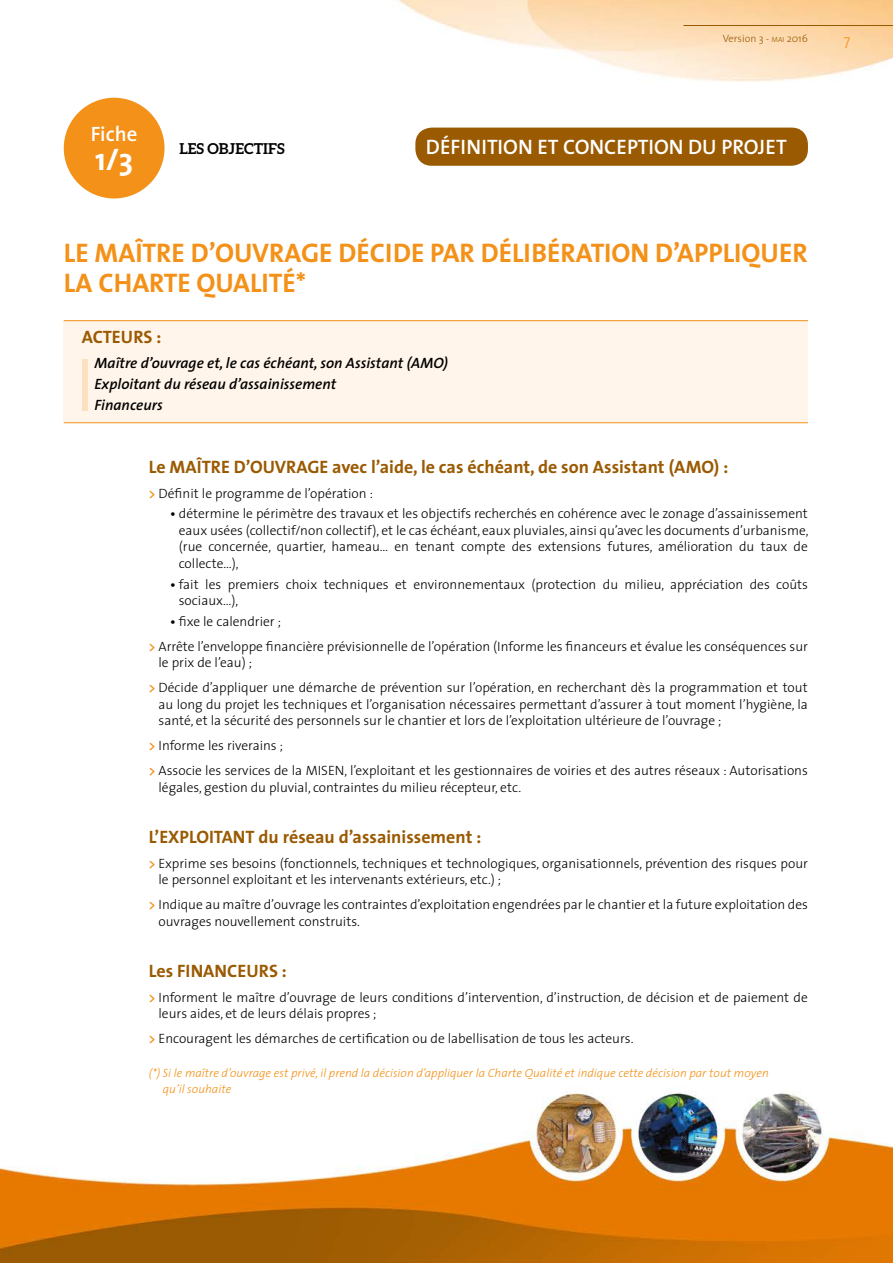
<style>
.page{position:relative;width:893px;height:1263px;background:#fff}
.page>*{position:absolute;margin:0;border:0;box-sizing:border-box;transform-origin:0 0}
.t1{font:700 31.35px "The Sans";color:#fff}
.t2{font:700 27px/30px "The Sans";color:#f39118}
.t3{font:600 21px "The Sans";color:#fff}
.t4{font:600 20.85px "The Sans";color:#fff}
.t5{font:700 18px "The Sans";color:#9a5a02}
.t6{font:italic 600 15px/20.7px "The Sans";color:#000}
.t7{font:700 15px "Aleo";color:#000}
.t8{font:300 15px "The Sans";color:#f39118}
.t9{font:300 13.5px/16.5px "The Sans";color:#000}
.t10{font:italic 300 12px/16.5px "The Sans";color:#f39118}
.t11{font:300 10.5px "The Sans";color:#9a5a02}
.s1{font-size:7.35px}
.s2{font-weight:600;color:#f39118}
.s3{font-weight:600}
</style>
<div class="page">
<img style="left:0;top:0;width:893px;height:1263px">
<hr style="left:684px;top:25px;width:209px;height:1px;background:#9a5a02">
<div style="left:415px;top:128px;width:393px;height:38px;background:#9a5a02;border-radius:17px"></div>
<div style="left:64px;top:98px;width:101px;height:100px;background:#f39118;border-radius:50%"></div>
<div style="left:64px;top:320px;width:744px;height:103px;background:#fff5ea"></div>
<hr style="left:64px;top:320px;width:744px;height:1px;background:#f39118">
<hr style="left:64px;top:422px;width:744px;height:1px;background:#f39118">
<div style="left:82px;top:359px;width:6px;height:51px;background:#fde0c0"></div>
<h3 class="t4" style="left:91px;top:117px;width:48px">Fiche</h3>
<h1 class="t1" style="left:95px;top:133px;width:40px">1/3</h1>
<p class="t7" style="left:179px;top:140px;width:107px">LES OBJECTIFS</p>
<p class="t11" style="left:723px;top:29px;width:87px">Version 3 - <span class="s1">mai</span> 2016</p>
<p class="t8" style="left:844px;top:28px;width:8px">7</p>
<h3 class="t3" style="left:426px;top:130px;width:362px">DÉFINITION ET CONCEPTION DU PROJET</h3>
<h2 class="t2" style="left:64px;top:237px;width:746px">LE MAÎTRE D’OUVRAGE DÉCIDE PAR DÉLIBÉRATION D’APPLIQUER<br>LA CHARTE QUALITÉ*</h2>
<h3 class="t5" style="left:82px;top:322px;width:81px">ACTEURS :</h3>
<p class="t6" style="left:95px;top:352px;width:355px">Maître d’ouvrage et, le cas échéant, son Assistant (AMO)<br>Exploitant du réseau d’assainissement<br>Financeurs</p>
<h3 class="t5" style="left:149px;top:451px;width:581px">Le MAÎTRE D’OUVRAGE avec l’aide, le cas échéant, de son Assistant (AMO) :</h3>
<p class="t9" style="left:149px;top:484px;width:226px"><span class="s2">&gt;</span> Définit le programme de l’opération :</p>
<p class="t9" style="left:179px;top:505px;width:631px;text-align:justify;text-indent:-9px"><span class="s3">•</span> détermine le périmètre des travaux et les objectifs recherchés en cohérence avec le zonage d’assainissement eaux usées (collectif/non collectif), et le cas échéant, eaux pluviales, ainsi qu’avec les documents d’urbanisme, (rue concernée, quartier, hameau… en tenant compte des extensions futures, amélioration du taux de collecte…),</p>
<p class="t9" style="left:179px;top:575px;width:631px;text-indent:-9px"><span class="s3">•</span> fait les premiers choix techniques et environnementaux (protection du milieu, appréciation des coûts sociaux…),</p>
<p class="t9" style="left:149px;top:608px;width:661px;line-height:25px;text-indent:21px"><span class="s3">•</span> fixe le calendrier ;<br><span class="s2">&gt;</span> Arrête l’enveloppe financière prévisionnelle de l’opération (Informe les financeurs et évalue les conséquences sur</p>
<p class="t9" style="left:149px;top:650px;width:660px;line-height:25px;text-indent:10px">le prix de l’eau) ;<br><span class="s2">&gt;</span> Décide d’appliquer une démarche de prévention sur l’opération, en recherchant dès la programmation et tout</p>
<p class="t9" style="left:159px;top:696px;width:651px">au long du projet les techniques et l’organisation nécessaires permettant d’assurer à tout moment l’hygiène, la santé, et la sécurité des personnels sur le chantier et lors de l’exploitation ultérieure de l’ouvrage ;</p>
<p class="t9" style="left:149px;top:733px;width:661px;line-height:25px"><span class="s2">&gt;</span> Informe les riverains ;<br><span class="s2">&gt;</span> Associe les services de la MISEN, l’exploitant et les gestionnaires de voiries et des autres réseaux : Autorisations</p>
<p class="t9" style="left:159px;top:779px;width:364px">légales, gestion du pluvial, contraintes du milieu récepteur, etc.</p>
<h3 class="t5" style="left:149px;top:822px;width:334px">L’EXPLOITANT du réseau d’assainissement :</h3>
<p class="t9" style="left:159px;top:855px;width:651px;text-indent:-10px"><span class="s2">&gt;</span> Exprime ses besoins (fonctionnels, techniques et technologiques, organisationnels, prévention des risques pour le personnel exploitant et les intervenants extérieurs, etc.) ;</p>
<p class="t9" style="left:159px;top:896px;width:651px;text-indent:-10px"><span class="s2">&gt;</span> Indique au maître d’ouvrage les contraintes d’exploitation engendrées par le chantier et la future exploitation des ouvrages nouvellement construits.</p>
<h3 class="t5" style="left:149px;top:956px;width:140px">Les FINANCEURS :</h3>
<p class="t9" style="left:159px;top:989px;width:651px;text-indent:-10px"><span class="s2">&gt;</span> Informent le maître d’ouvrage de leurs conditions d’intervention, d’instruction, de décision et de paiement de leurs aides, et de leurs délais propres ;</p>
<p class="t9" style="left:149px;top:1030px;width:486px"><span class="s2">&gt;</span> Encouragent les démarches de certification ou de labellisation de tous les acteurs.</p>
<p class="t10" style="left:163px;top:1064px;width:607px;text-indent:-14px">(*) Si le maître d’ouvrage est privé, il prend la décision d’appliquer la Charte Qualité et indique cette décision par tout moyen qu’il souhaite</p>
</div>
